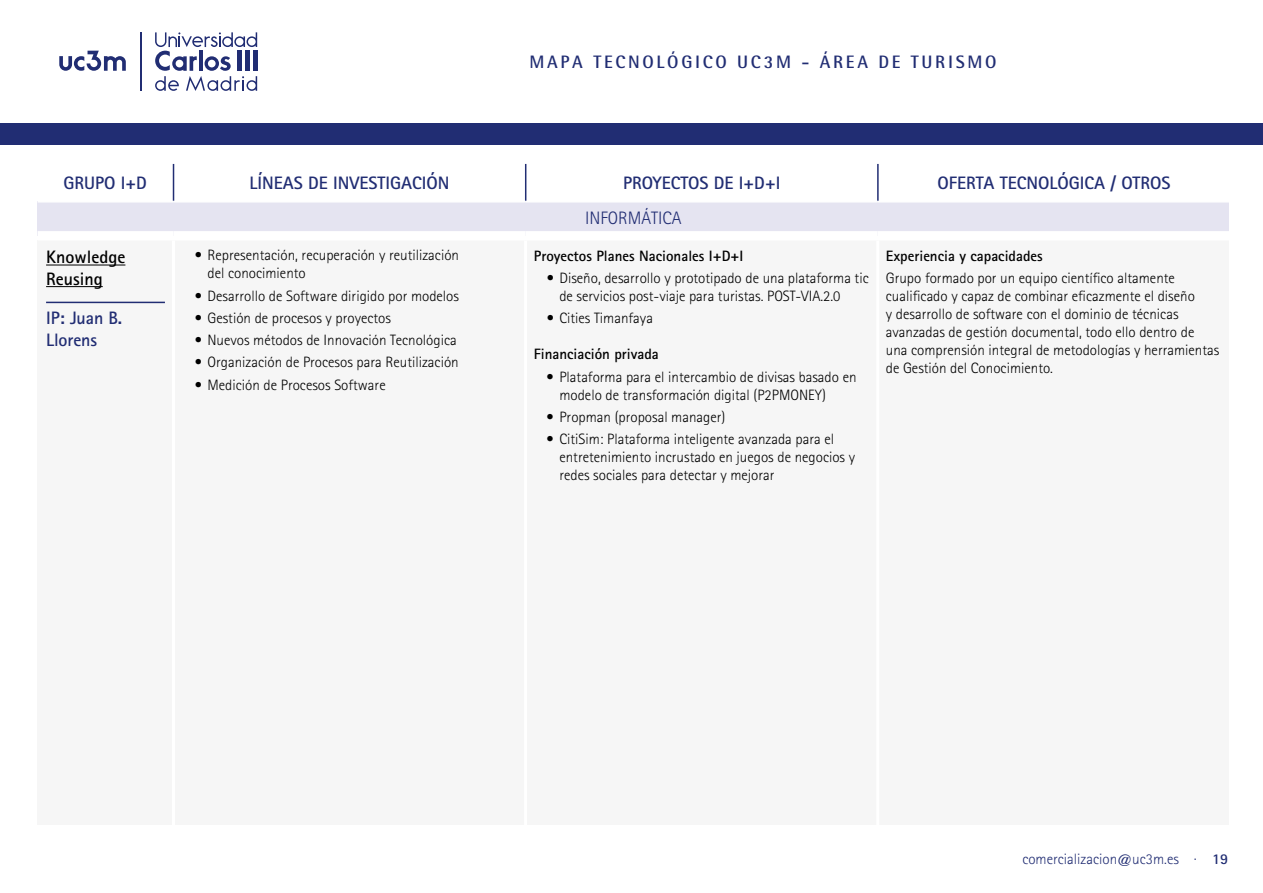
<style>
.page{position:relative;width:1263px;height:893px;background:#fff}
.page>*{position:absolute;margin:0;border:0;box-sizing:border-box;transform-origin:0 0}
.t1{font:700 18px/21.6px "Rotis Sans Serif";color:#212d73}
.t2{font:700 18px "Rotis Semi Sans";letter-spacing:.15em;color:#212d73}
.t3{font:700 18px/21.6px "Rotis Sans Serif";color:#000}
.t4{font:300 18px "Rotis Sans Serif";color:#212d73}
.t5{font:300 15px/18px "Rotis Sans Serif";color:#000}
.t6{font:700 15px "Rotis Sans Serif";color:#000}
.t7{font:300 15px "Rotis Sans Serif";color:#212d73}
.s1{font-weight:700}
</style>
<div class="page">
<div style="left:38px;top:240px;width:1191px;height:585px;background:#f6f6f6"></div>
<hr style="left:172px;top:240px;width:3px;height:585px;background:#fff">
<hr style="left:524px;top:240px;width:3px;height:585px;background:#fff">
<hr style="left:876px;top:240px;width:3px;height:585px;background:#fff">
<hr style="left:525px;top:164px;width:1px;height:37px;background:#212d73">
<hr style="left:877px;top:164px;width:2px;height:37px;background:#212d73">
<hr style="left:173px;top:164px;width:1px;height:37px;background:#212d73">
<hr style="left:140px;top:32px;width:1px;height:59px;background:#212d73">
<svg style="left:59px;top:51px;width:67px;height:20px"></svg>
<svg style="left:155px;top:32px;width:102px;height:59px"></svg>
<div style="left:0;top:123px;width:1263px;height:22px;background:#212d73"></div>
<div style="left:38px;top:202px;width:1191px;height:34px;background:#e5e4f1"></div>
<hr style="left:38px;top:201px;width:135px;height:2px;background:#fff">
<hr style="left:173px;top:201px;width:352px;height:2px;background:#fff">
<hr style="left:525px;top:201px;width:352px;height:2px;background:#fff">
<hr style="left:877px;top:201px;width:352px;height:2px;background:#fff">
<div style="left:38px;top:231px;width:135px;height:9px;background:#fff"></div>
<div style="left:173px;top:231px;width:352px;height:9px;background:#fff"></div>
<div style="left:525px;top:231px;width:352px;height:9px;background:#fff"></div>
<div style="left:877px;top:231px;width:352px;height:9px;background:#fff"></div>
<hr style="left:46px;top:265px;width:79px;height:1px;background:#000">
<hr style="left:46px;top:286px;width:57px;height:1px;background:#000">
<hr style="left:46px;top:302px;width:119px;height:1px;background:#212d73">
<p class="t2" style="left:529px;top:51px;width:304px">MAPA TECNOLÓGICO UC3M - ÁREA</p>
<p class="t2" style="left:878px;top:51px;width:120px">DE TURISMO</p>
<p class="t1" style="left:64px;top:172px;width:85px">GRUPO I+D</p>
<p class="t1" style="left:250px;top:172px;width:201px">LÍNEAS DE INVESTIGACIÓN</p>
<p class="t1" style="left:623px;top:172px;width:159px">PROYECTOS DE I+D+I</p>
<p class="t1" style="left:937px;top:172px;width:234px">OFERTA TECNOLÓGICA / OTROS</p>
<p class="t3" style="left:46px;top:246px;width:81px">Knowledge<br>Reusing</p>
<p class="t1" style="left:46px;top:307px;width:78px">IP: Juan B.<br>Llorens</p>
<p class="t5" style="left:207px;top:246px;width:253px;text-indent:-13px">• Representación, recuperación y reutilización del conocimiento</p>
<p class="t5" style="left:195px;top:287px;width:266px">• Desarrollo de Software dirigido por modelos</p>
<p class="t5" style="left:195px;top:309px;width:198px">• Gestión de procesos y proyectos</p>
<p class="t5" style="left:195px;top:331px;width:264px">• Nuevos métodos de Innovación Tecnológica</p>
<p class="t5" style="left:195px;top:353px;width:266px">• Organización de Procesos para Reutilización</p>
<p class="t5" style="left:195px;top:376px;width:193px">• Medición de Procesos Software</p>
<p class="t4" style="left:585px;top:207px;width:98px">INFORMÁTICA</p>
<p class="t6" style="left:534px;top:246px;width:211px">Proyectos Planes Nacionales I+D+I</p>
<p class="t5" style="left:559px;top:269px;width:311px;text-indent:-13px">• Diseño, desarrollo y prototipado de una plataforma tic de servicios post-viaje para turistas. POST-VIA.2.0</p>
<p class="t5" style="left:547px;top:309px;width:108px">• Cities Timanfaya</p>
<p class="t6" style="left:534px;top:345px;width:126px">Financiación privada</p>
<p class="t5" style="left:559px;top:367px;width:299px;text-indent:-13px">• Plataforma para el intercambio de divisas basado en modelo de transformación digital (P2PMONEY)</p>
<p class="t5" style="left:547px;top:408px;width:180px">• Propman (proposal manager)</p>
<p class="t5" style="left:559px;top:430px;width:297px;text-indent:-13px">• CitiSim: Plataforma inteligente avanzada para el entretenimiento incrustado en juegos de negocios y redes sociales para detectar y mejorar</p>
<p class="t6" style="left:886px;top:246px;width:158px">Experiencia y capacidades</p>
<p class="t5" style="left:886px;top:269px;width:335px">Grupo formado por un equipo científico altamente cualificado y capaz de combinar eficazmente el diseño<br>y desarrollo de software con el dominio de técnicas avanzadas de gestión documental, todo ello dentro de una comprensión integral de metodologías y herramientas de Gestión del Conocimiento.</p>
<p class="t7" style="left:1022px;top:851px;width:207px">comercializacion@uc3m.es · <span class="s1">19</span></p>
</div>
